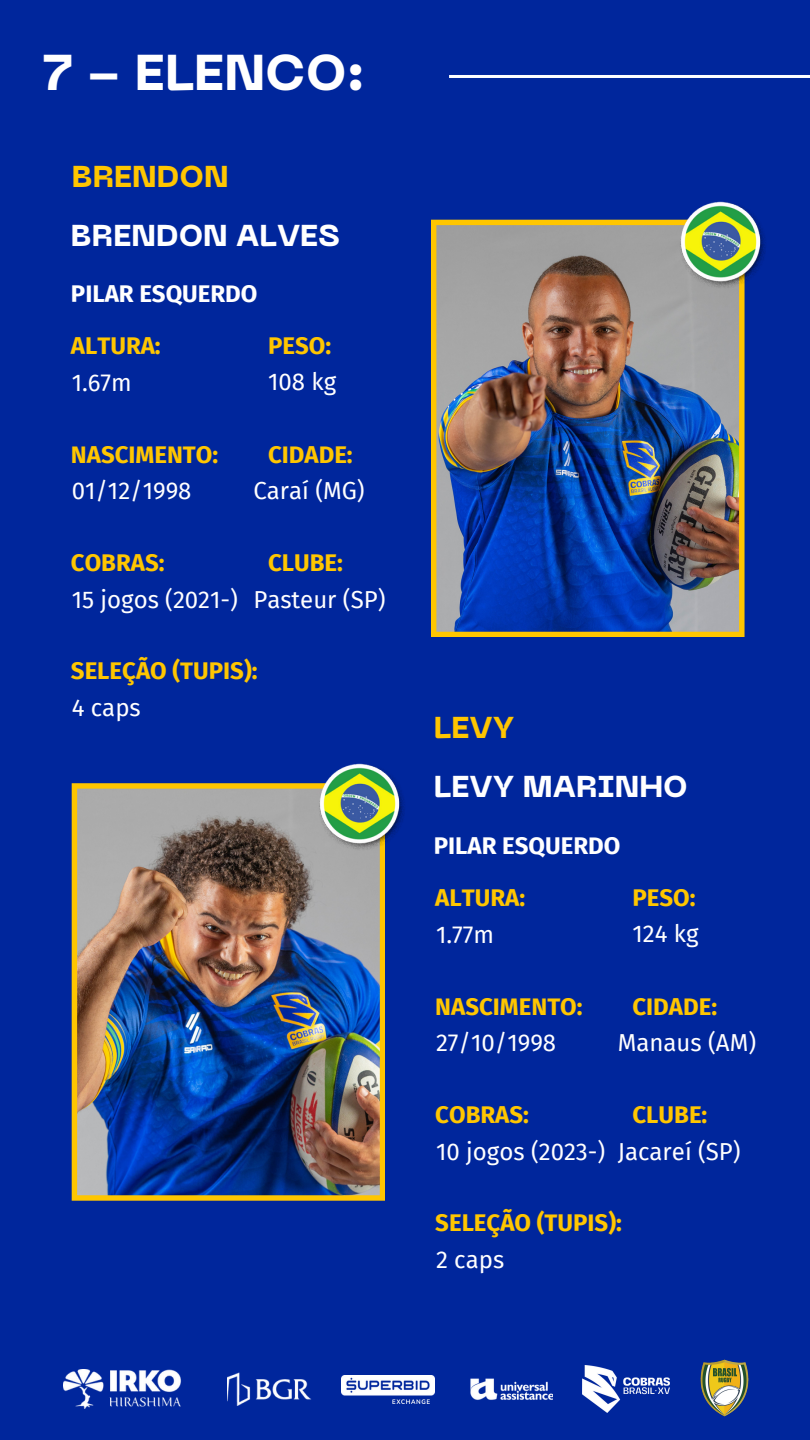
<style>
.page{position:relative;width:810px;height:1440px;background:#00269c}
.page>*{position:absolute;margin:0;border:0;box-sizing:border-box;transform-origin:0 0}
.t1{font:800 50px "PP Neue Machina";color:#fff}
.t2{font:800 30px "PP Neue Machina";color:#fff}
.t3{font:800 30px "PP Neue Machina";color:#ffc600}
.t4{font:24px "Fira Sans";color:#fff}
.t5{font:700 24px "Fira Sans";color:#ffc600}
.t6{font:700 24px "Fira Sans";color:#fff}
</style>
<div class="page">
<img style="left:431px;top:220px;width:313px;height:417px">
<img style="left:72px;top:783px;width:313px;height:418px">
<img style="left:319px;top:764px;width:85px;height:87px">
<img style="left:679px;top:201px;width:86px;height:87px">
<hr style="left:449px;top:75px;width:361px;height:3px;background:#fff">
<img style="left:700px;top:1359px;width:49px;height:58px">
<img style="left:583px;top:1365px;width:87px;height:48px">
<img style="left:64px;top:1369px;width:117px;height:40px">
<img style="left:228px;top:1372px;width:84px;height:34px">
<img style="left:341px;top:1375px;width:93px;height:28px">
<img style="left:470px;top:1378px;width:83px;height:22px">
<h1 class="t1" style="left:42px;top:53px;width:324px">7 - ELENCO:</h1>
<p class="t3" style="left:72px;top:165px;width:158px">BRENDON</p>
<p class="t2" style="left:71px;top:223px;width:270px">BRENDON ALVES</p>
<p class="t6" style="left:71px;top:280px;width:188px">PILAR ESQUERDO</p>
<p class="t5" style="left:71px;top:332px;width:91px">ALTURA:</p>
<p class="t4" style="left:72px;top:369px;width:62px">1.67m</p>
<p class="t5" style="left:268px;top:332px;width:65px">PESO:</p>
<p class="t4" style="left:268px;top:368px;width:70px">108 kg</p>
<p class="t5" style="left:71px;top:440px;width:149px">NASCIMENTO:</p>
<p class="t5" style="left:268px;top:440px;width:86px">CIDADE:</p>
<p class="t4" style="left:72px;top:477px;width:121px">01/12/1998</p>
<p class="t4" style="left:253px;top:477px;width:113px">Caraí (MG)</p>
<p class="t5" style="left:71px;top:549px;width:95px">COBRAS:</p>
<p class="t4" style="left:72px;top:585px;width:168px">15 jogos (2021-)</p>
<p class="t5" style="left:268px;top:549px;width:76px">CLUBE:</p>
<p class="t4" style="left:253px;top:585px;width:134px">Pasteur (SP)</p>
<p class="t5" style="left:71px;top:656px;width:188px">SELEÇÃO (TUPIS):</p>
<p class="t4" style="left:72px;top:693px;width:71px">4 caps</p>
<p class="t3" style="left:434px;top:716px;width:82px">LEVY</p>
<p class="t2" style="left:434px;top:775px;width:255px">LEVY MARINHO</p>
<p class="t6" style="left:434px;top:832px;width:188px">PILAR ESQUERDO</p>
<p class="t5" style="left:435px;top:884px;width:91px">ALTURA:</p>
<p class="t4" style="left:436px;top:921px;width:60px">1.77m</p>
<p class="t5" style="left:632px;top:884px;width:65px">PESO:</p>
<p class="t4" style="left:632px;top:920px;width:68px">124 kg</p>
<p class="t5" style="left:435px;top:992px;width:149px">NASCIMENTO:</p>
<p class="t5" style="left:632px;top:992px;width:86px">CIDADE:</p>
<p class="t4" style="left:436px;top:1029px;width:122px">27/10/1998</p>
<p class="t4" style="left:618px;top:1029px;width:140px">Manaus (AM)</p>
<p class="t5" style="left:435px;top:1101px;width:95px">COBRAS:</p>
<p class="t4" style="left:436px;top:1137px;width:171px">10 jogos (2023-)</p>
<p class="t5" style="left:632px;top:1101px;width:76px">CLUBE:</p>
<p class="t4" style="left:618px;top:1137px;width:124px">Jacareí (SP)</p>
<p class="t5" style="left:435px;top:1208px;width:188px">SELEÇÃO (TUPIS):</p>
<p class="t4" style="left:436px;top:1245px;width:70px">2 caps</p>
</div>
